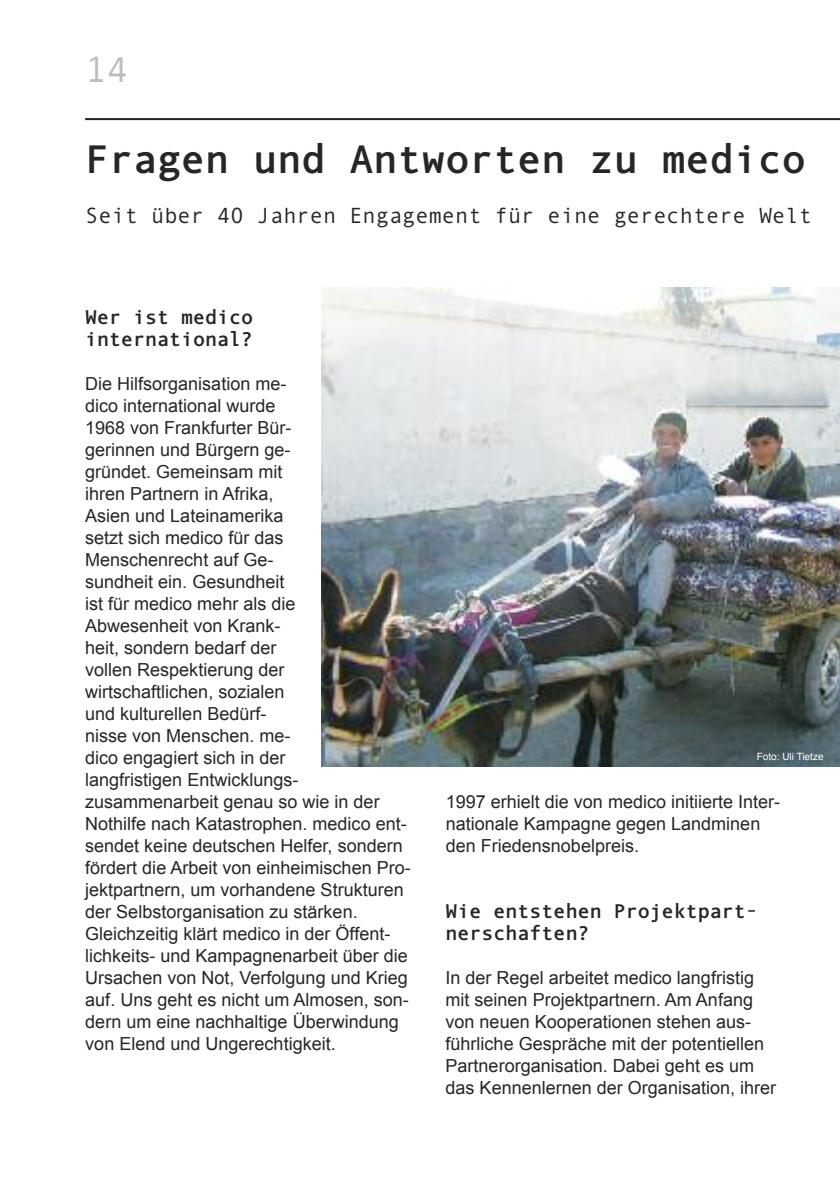
<style>
.page{position:relative;width:840px;height:1191px;background:#fff}
.page>*{position:absolute;margin:0;border:0;box-sizing:border-box;transform-origin:0 0}
.t1{font:700 40px "Andale Mono";color:#272627}
.t2{font:36px "Andale Mono";color:#bebebe}
.t3{font:22px "Andale Mono";color:#272627}
.t4{font:700 20px/22px "Andale Mono";color:#272627}
.t5{font:18px/22px "Arial";color:#272627}
.t6{font:10px "Arial";color:#fff}
</style>
<div class="page">
<hr style="left:85px;top:118px;width:754px;height:2px;background:#272627">
<img style="left:322px;top:288px;width:517px;height:478px">
<h2 class="t2" style="left:85px;top:49px;width:45px">14</h2>
<h1 class="t1" style="left:85px;top:143px;width:722px">Fragen und Antworten zu medico</h1>
<p class="t3" style="left:85px;top:208px;width:728px">Seit über 40 Jahren Engagement für eine gerechtere Welt</p>
<p class="t4" style="left:85px;top:307px;width:169px">Wer ist medico international?</p>
<p class="t5" style="left:85px;top:372px;width:327px">Die Hilfsorganisation me-<br>dico international wurde<br>1968 von Frankfurter Bür-<br>gerinnen und Bürgern ge-<br>gründet. Gemeinsam mit<br>ihren Partnern in Afrika,<br>Asien und Lateinamerika<br>setzt sich medico für das<br>Menschenrecht auf Ge-<br>sundheit ein. Gesundheit<br>ist für medico mehr als die<br>Abwesenheit von Krank-<br>heit, sondern bedarf der<br>vollen Respektierung der wirtschaftlichen, sozialen<br>und kulturellen Bedürf-<br>nisse von Menschen. me-<br>dico engagiert sich in der<br>langfristigen Entwicklungs&shy;zusammenarbeit genau so wie in der<br>Nothilfe nach Katastrophen. medico ent&shy;sendet keine deutschen Helfer, sondern fördert die Arbeit von einheimischen Pro&shy;jektpartnern, um vorhandene Strukturen der Selbstorganisation zu stärken.<br>Gleichzeitig klärt medico in der Öffent&shy;lichkeits- und Kampagnenarbeit über die<br>Ursachen von Not, Verfolgung und Krieg auf. Uns geht es nicht um Almosen, son&shy;dern um eine nachhaltige Überwindung von Elend und Ungerechtigkeit.</p>
<p class="t6" style="left:756px;top:751px;width:68px">Foto: Uli Tietze</p>
<p class="t5" style="left:445px;top:790px;width:336px">1997 erhielt die von medico initiierte Inter&shy;nationale Kampagne gegen Landminen den Friedensnobelpreis.</p>
<p class="t4" style="left:445px;top:901px;width:314px">Wie entstehen Projektpart&shy;nerschaften?</p>
<p class="t5" style="left:445px;top:967px;width:332px">In der Regel arbeitet medico langfristig mit seinen Projektpartnern. Am Anfang von neuen Kooperationen stehen aus&shy;führliche Gespräche mit der potentiellen Partnerorganisation. Dabei geht es um das Kennenlernen der Organisation, ihrer</p>
</div>
